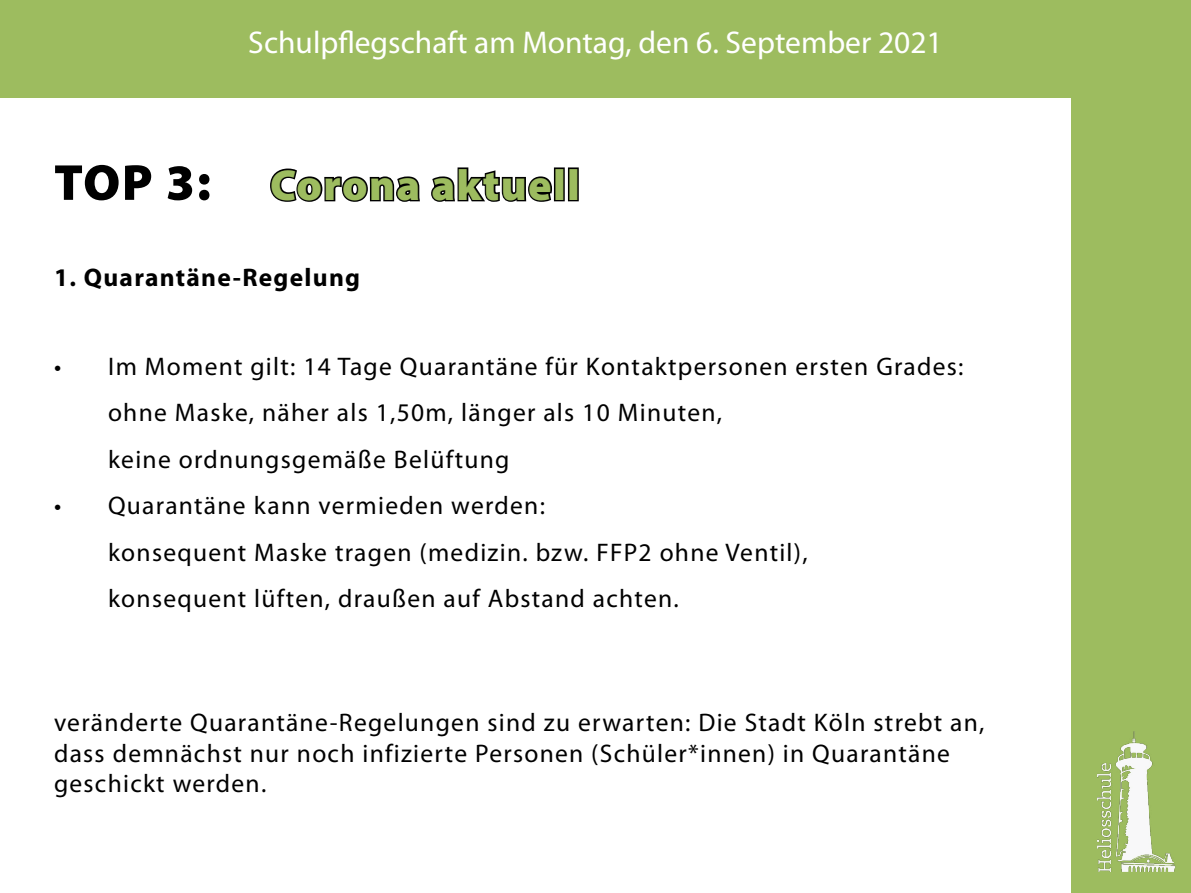
<style>
.page{position:relative;width:1191px;height:893px;background:#fff}
.page>*{position:absolute;margin:0;border:0;box-sizing:border-box;transform-origin:0 0}
.t1{font:900 43.5px "Myriad Pro";letter-spacing:.03em;color:#9dbc5f}
.t2{font:31.5px "Myriad Pro";color:#fff}
.t3{font:25.5px/46.5px "Myriad Pro";letter-spacing:.05em;color:#000}
.t4{font:700 25.5px "Myriad Pro";letter-spacing:.05em;color:#000}
.s1{font-size:51px;color:#000}
</style>
<div class="page">
<div style="left:0;top:0;width:1191px;height:98px;background:#9dbc5f"></div>
<div style="left:1071px;top:0;width:120px;height:893px;background:#9dbc5f"></div>
<img style="left:1097px;top:731px;width:78px;height:140px">
<svg style="left:270px;top:168px;width:150px;height:34px"></svg>
<svg style="left:431px;top:167px;width:121px;height:35px"></svg>
<div style="left:554px;top:167px;width:11px;height:34px;border:3px solid #000"></div>
<div style="left:568px;top:167px;width:11px;height:34px;border:3px solid #000"></div>
<p class="t2" style="left:248px;top:23px;width:696px">Schulpflegschaft am Montag, den 6. September 2021</p>
<h1 class="t1" style="left:54px;top:156px;width:527px"><span class="s1">TOP 3:</span> Corona aktuell</h1>
<p class="t4" style="left:54px;top:261px;width:308px">1. Quarantäne-Regelung</p>
<p class="t3" style="left:108px;top:343px;width:857px;text-indent:-54px">• Im Moment gilt: 14 Tage Quarantäne für Kontaktpersonen ersten Grades: ohne Maske, näher als 1,50m, länger als 10 Minuten,<br>keine ordnungsgemäße Belüftung</p>
<p class="t3" style="left:108px;top:482px;width:701px;text-indent:-54px">• Quarantäne kann vermieden werden:<br>konsequent Maske tragen (medizin. bzw. FFP2 ohne Ventil), konsequent lüften, draußen auf Abstand achten.</p>
<p class="t3" style="left:54px;top:707px;width:932px;line-height:30.6px">veränderte Quarantäne-Regelungen sind zu erwarten: Die Stadt Köln strebt an, dass demnächst nur noch infizierte Personen (Schüler*innen) in Quarantäne geschickt werden.</p>
</div>
